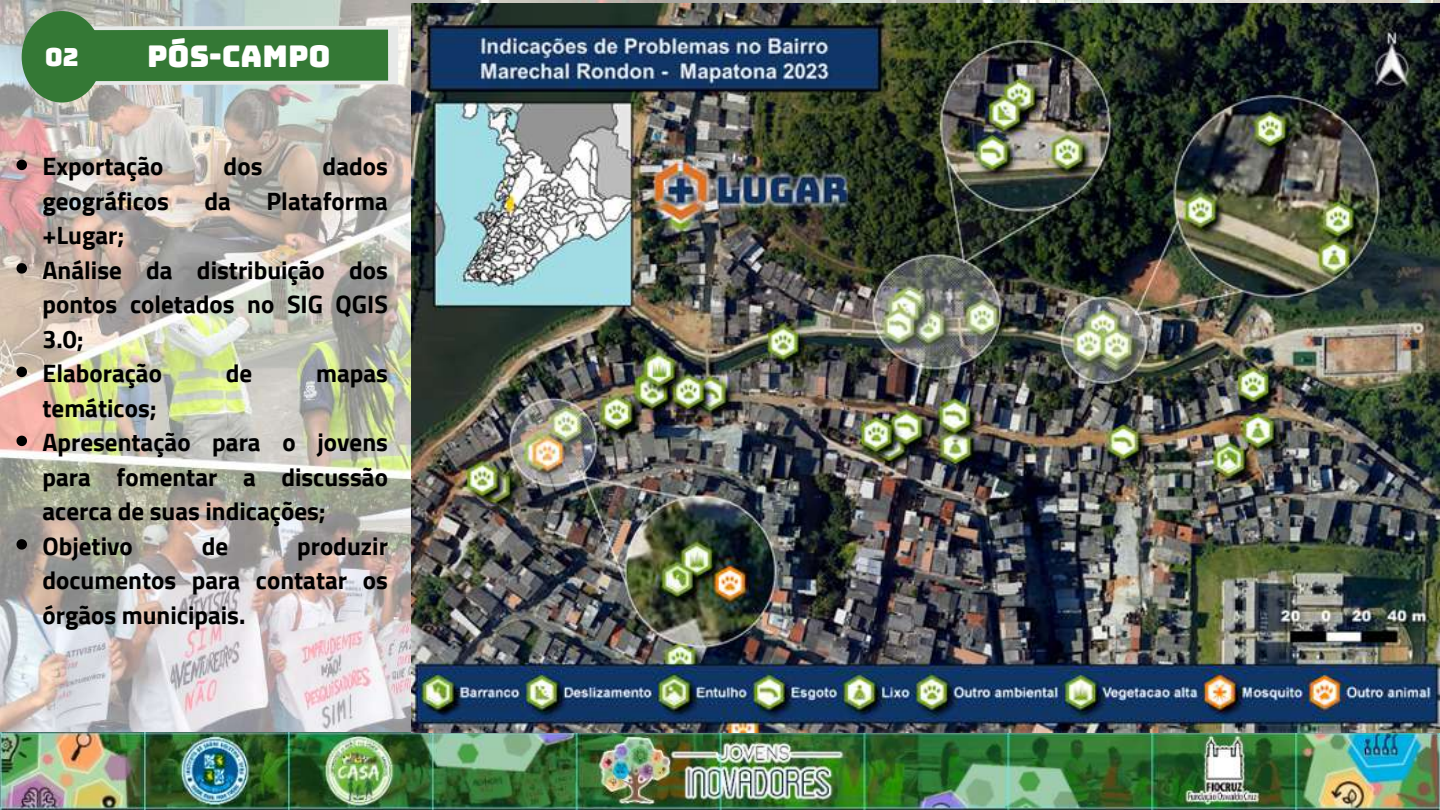
<style>
.page{position:relative;width:1440px;height:810px;background:#fff}
.page>*{position:absolute;margin:0;border:0;box-sizing:border-box;transform-origin:0 0}
.t1{font:30px "Bungee";color:#fff}
.t2{font:700 25px/34.5px "Cairo";color:#000}
.t3{font:25px "Bungee";color:#fff}
</style>
<div class="page">
<img style="left:0;top:0;width:1440px;height:732px">
<img style="left:0;top:732px;width:1440px;height:78px">
<img style="left:412px;top:3px;width:1028px;height:729px">
<img style="left:10px;top:0;width:447px;height:114px">
<svg style="left:6px;top:4px;width:433px;height:103px;background:#83a085"></svg>
<svg style="left:16px;top:160px;width:11px;height:10px"></svg>
<svg style="left:16px;top:263px;width:11px;height:11px"></svg>
<svg style="left:16px;top:367px;width:11px;height:10px"></svg>
<svg style="left:16px;top:436px;width:11px;height:10px"></svg>
<svg style="left:16px;top:539px;width:11px;height:11px"></svg>
<div style="left:22px;top:11px;width:80px;height:92px;background:#347835;border-radius:50%"></div>
<p class="t3" style="left:45px;top:44px;width:36px">02</p>
<p class="t1" style="left:147px;top:41px;width:185px">PÓS-CAMPO</p>
<p class="t2" style="left:42px;top:150px;width:122px">Exportação</p>
<p class="t2" style="left:224px;top:150px;width:40px">dos</p>
<p class="t2" style="left:323px;top:150px;width:67px">dados</p>
<p class="t2" style="left:42px;top:184px;width:128px">geográficos</p>
<p class="t2" style="left:205px;top:184px;width:28px">da</p>
<p class="t2" style="left:267px;top:184px;width:123px">Plataforma</p>
<p class="t2" style="left:42px;top:219px;width:347px">+Lugar;<br>Análise da distribuição dos pontos coletados no SIG QGIS<br>3.0;<br>Elaboração</p>
<p class="t2" style="left:226px;top:357px;width:28px">de</p>
<p class="t2" style="left:316px;top:357px;width:73px">mapas</p>
<p class="t2" style="left:42px;top:391px;width:347px">temáticos;<br>Apresentação para o jovens para fomentar a discussão acerca de suas indicações;<br>Objetivo</p>
<p class="t2" style="left:42px;top:529px;width:347px;text-align:justify;text-indent:255px">produzir documentos para contatar os órgãos municipais.</p>
<p class="t2" style="left:202px;top:529px;width:28px">de</p>
</div>
